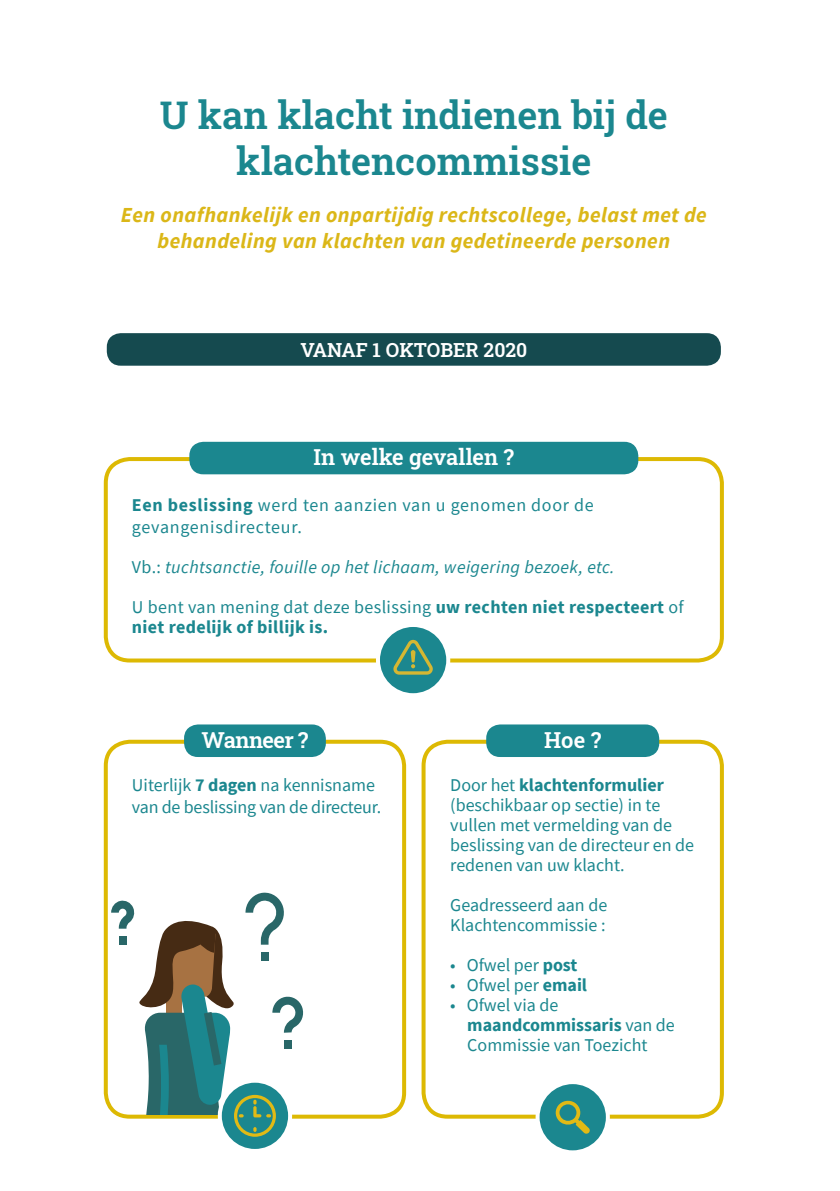
<style>
.page{position:relative;width:840px;height:1191px;background:#fff}
.page>*{position:absolute;margin:0;border:0;box-sizing:border-box;transform-origin:0 0}
.t1{font:600 38px/45.6px "Roboto Slab";color:#1b878f;text-align:center}
.t2{font:600 22px "Roboto Slab";letter-spacing:-.01em;color:#fff}
.t3{font:600 22px "Roboto Slab";letter-spacing:-.03em;color:#fff}
.t4{font:italic 700 21.4px/25.6px "Source Sans Pro";letter-spacing:.02em;color:#dbb718;text-align:center}
.t5{font:600 19.4px "Roboto Slab";color:#fff}
.t6{font:18px/20px "Source Sans Pro";color:#1b878f}
.t7{font:700 18px/20px "Source Sans Pro";letter-spacing:.02em;color:#1b878f}
.t8{font:18px/21.6px "Source Sans Pro";letter-spacing:.04em;color:#1b878f}
.t9{font:italic 18px "Source Sans Pro";letter-spacing:.02em;color:#1b878f}
.s1{font-weight:700}
.s2{font-style:normal}
.s3{font-weight:400}
</style>
<div class="page">
<div style="left:107px;top:333px;width:613px;height:33px;background:#154a4f;border-radius:14px"></div>
<div style="left:104px;top:457px;width:619px;height:205px;border:4px solid #ddb903;border-radius:24px"></div>
<div style="left:104px;top:739px;width:302px;height:379px;border:4px solid #ddb903;border-radius:24px"></div>
<div style="left:421px;top:739px;width:302px;height:379px;border:4px solid #ddb903;border-radius:24px"></div>
<div style="left:189px;top:442px;width:449px;height:32px;background:#1b878f;border-radius:14px"></div>
<div style="left:184px;top:724px;width:142px;height:33px;background:#1b878f;border-radius:14px"></div>
<div style="left:486px;top:724px;width:173px;height:33px;background:#1b878f;border-radius:14px"></div>
<svg style="left:220px;top:1080px;width:70px;height:71px"></svg>
<div style="left:218px;top:1078px;width:74px;height:75px;border:4px solid #fff;border-radius:50%"></div>
<div style="left:378px;top:625px;width:70px;height:70px;background:#1b878f;border-radius:50%"></div>
<div style="left:376px;top:623px;width:74px;height:74px;border:4px solid #fff;border-radius:50%"></div>
<div style="left:537px;top:1082px;width:70px;height:70px;background:#1b878f;border-radius:50%"></div>
<div style="left:535px;top:1080px;width:74px;height:74px;border:4px solid #fff;border-radius:50%"></div>
<svg style="left:111px;top:892px;width:193px;height:244px"></svg>
<svg style="left:555px;top:1100px;width:34px;height:33px"></svg>
<svg style="left:393px;top:640px;width:40px;height:34px"></svg>
<h1 class="t1" style="left:160px;top:92px;width:509px">U kan klacht indienen bij de klachtencommissie</h1>
<p class="t4" style="left:121px;top:201px;width:587px">Een onafhankelijk en onpartijdig rechtscollege, belast met de behandeling van klachten van gedetineerde personen</p>
<p class="t5" style="left:300px;top:336px;width:228px">VANAF 1 OKTOBER 2020</p>
<p class="t2" style="left:313px;top:442px;width:202px">In welke gevallen ?</p>
<p class="t8" style="left:132px;top:494px;width:463px"><span class="s1">Een beslissing</span> werd ten aanzien van u genomen door de gevangenisdirecteur.</p>
<p class="t9" style="left:132px;top:555px;width:484px"><span class="s2">Vb.:</span> tuchtsanctie, fouille op het lichaam, weigering bezoek, etc.</p>
<p class="t7" style="left:132px;top:596px;width:553px"><span class="s3">U bent van mening dat deze beslissing</span> uw rechten niet respecteert <span class="s3">of </span>niet redelijk of billijk is.</p>
<p class="t3" style="left:201px;top:724px;width:108px">Wanneer ?</p>
<p class="t2" style="left:544px;top:725px;width:59px">Hoe ?</p>
<p class="t6" style="left:132px;top:774px;width:251px;line-height:21.6px">Uiterlijk <span class="s1">7 dagen</span> na kennisname van de beslissing van de directeur.</p>
<p class="t6" style="left:450px;top:775px;width:245px">Door het <span class="s1">klachtenformulier </span>(beschikbaar op sectie) in te vullen met vermelding van de beslissing van de directeur en de redenen van uw klacht.</p>
<p class="t6" style="left:450px;top:895px;width:158px">Geadresseerd aan de<br>Klachtencommissie :</p>
<p class="t6" style="left:450px;top:955px;width:129px">• Ofwel per <span class="s1">post</span></p>
<p class="t6" style="left:450px;top:975px;width:138px">• Ofwel per <span class="s1">email</span></p>
<p class="t6" style="left:467px;top:995px;width:209px;text-indent:-17px">• Ofwel via de <span class="s1">maandcommissaris</span> van de<br>Commissie van Toezicht</p>
</div>
